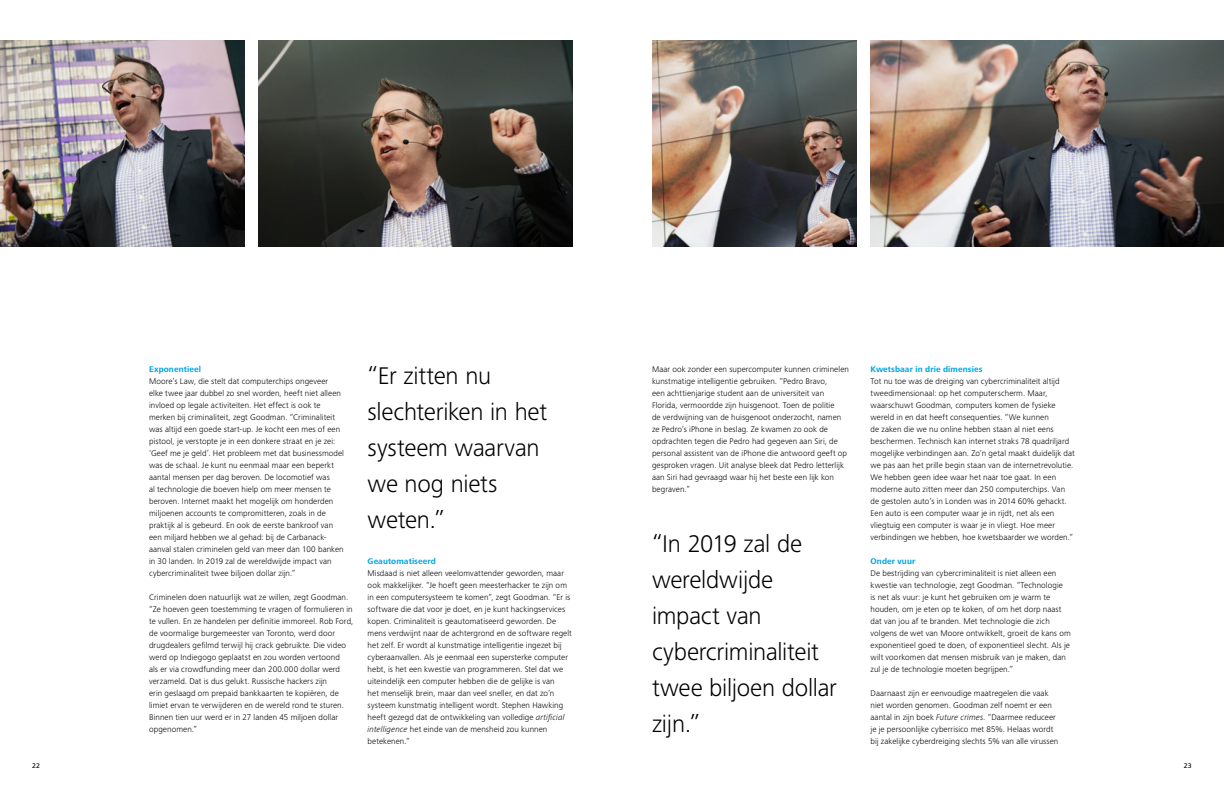
<style>
.page{position:relative;width:1224px;height:792px;background:#fff}
.page>*{position:absolute;margin:0;border:0;box-sizing:border-box;transform-origin:0 0}
.t1{font:300 25px/36px "Frutiger Next Pro";letter-spacing:-.01em;color:#000}
.t2{font:300 8.5px/12px "Frutiger Next Pro";letter-spacing:.01em;color:#000}
.t3{font:700 8.5px "Frutiger Next Pro";letter-spacing:.01em;color:#00a3e2}
.t4{font:500 7px "Frutiger Next Pro";color:#000}
.s1{font-style:italic}
</style>
<div class="page">
<img style="left:0;top:40px;width:245px;height:207px">
<img style="left:871px;top:40px;width:353px;height:207px">
<img style="left:652px;top:40px;width:205px;height:207px">
<img style="left:258px;top:40px;width:314px;height:207px">
<p class="t3" style="left:149px;top:364px;width:53px">Exponentieel</p>
<p class="t2" style="left:149px;top:375px;width:196px">Moore’s Law, die stelt dat computerchips ongeveer elke twee jaar dubbel zo snel worden, heeft niet alleen invloed op legale activiteiten. Het effect is ook te merken bij criminaliteit, zegt Goodman. “Criminaliteit was altijd een goede start-up. Je kocht een mes of een pistool, je verstopte je in een donkere straat en je zei: ‘Geef me je geld’. Het probleem met dat businessmodel was de schaal. Je kunt nu eenmaal maar een beperkt aantal mensen per dag beroven. De locomotief was<br>al technologie die boeven hielp om meer mensen te beroven. Internet maakt het mogelijk om honderden miljoenen accounts te compromitteren, zoals in de praktijk al is gebeurd. En ook de eerste bankroof van een miljard hebben we al gehad: bij de Carbanack&shy;aanval stalen criminelen geld van meer dan 100 banken in 30 landen. In 2019 zal de wereldwijde impact van cybercriminaliteit twee biljoen dollar zijn.”</p>
<p class="t2" style="left:149px;top:591px;width:206px">Criminelen doen natuurlijk wat ze willen, zegt Goodman. “Ze hoeven geen toestemming te vragen of formulieren in te vullen. En ze handelen per definitie immoreel. Rob Ford, de voormalige burgemeester van Toronto, werd door drugdealers gefilmd terwijl hij crack gebruikte. Die video werd op Indiegogo geplaatst en zou worden vertoond<br>als er via crowdfunding meer dan 200.000 dollar werd verzameld. Dat is dus gelukt. Russische hackers zijn<br>erin geslaagd om prepaid bankkaarten te kopiëren, de limiet ervan te verwijderen en de wereld rond te sturen.<br>Binnen tien uur werd er in 27 landen 45 miljoen dollar opgenomen.”</p>
<h1 class="t1" style="left:368px;top:358px;width:181px">“Er zitten nu slechteriken in het systeem waarvan we nog niets weten.”</h1>
<p class="t3" style="left:368px;top:556px;width:70px">Geautomatiseerd</p>
<p class="t2" style="left:368px;top:567px;width:206px">Misdaad is niet alleen veelomvattender geworden, maar ook makkelijker. “Je hoeft geen meesterhacker te zijn om in een computersysteem te komen”, zegt Goodman. “Er is software die dat voor je doet, en je kunt hackingservices kopen. Criminaliteit is geautomatiseerd geworden. De mens verdwijnt naar de achtergrond en de software regelt het zelf. Er wordt al kunstmatige intelligentie ingezet bij cyberaanvallen. Als je eenmaal een supersterke computer hebt, is het een kwestie van programmeren. Stel dat we uiteindelijk een computer hebben die de gelijke is van<br>het menselijk brein, maar dan veel sneller, en dat zo’n systeem kunstmatig intelligent wordt. Stephen Hawking heeft gezegd dat de ontwikkeling van volledige <span class="s1">artificial intelligence</span> het einde van de mensheid zou kunnen betekenen.”</p>
<p class="t2" style="left:652px;top:363px;width:198px">Maar ook zonder een supercomputer kunnen criminelen kunstmatige intelligentie gebruiken. “Pedro Bravo,<br>een achttienjarige student aan de universiteit van Florida, vermoordde zijn huisgenoot. Toen de politie<br>de verdwijning van de huisgenoot onderzocht, namen ze Pedro’s iPhone in beslag. Ze kwamen zo ook de opdrachten tegen die Pedro had gegeven aan Siri, de personal assistent van de iPhone die antwoord geeft op gesproken vragen. Uit analyse bleek dat Pedro letterlijk aan Siri had gevraagd waar hij het beste een lijk kon begraven.”</p>
<p class="t3" style="left:871px;top:364px;width:113px">Kwetsbaar in drie dimensies</p>
<p class="t2" style="left:871px;top:375px;width:206px">Tot nu toe was de dreiging van cybercriminaliteit altijd tweedimensionaal: op het computerscherm. Maar, waarschuwt Goodman, computers komen de fysieke wereld in en dat heeft consequenties. “We kunnen<br>de zaken die we nu online hebben staan al niet eens beschermen. Technisch kan internet straks 78 quadriljard mogelijke verbindingen aan. Zo’n getal maakt duidelijk dat we pas aan het prille begin staan van de internetrevolutie.<br>We hebben geen idee waar het naar toe gaat. In een moderne auto zitten meer dan 250 computerchips. Van de gestolen auto’s in Londen was in 2014 60% gehackt.<br>Een auto is een computer waar je in rijdt, net als een vliegtuig een computer is waar je in vliegt. Hoe meer verbindingen we hebben, hoe kwetsbaarder we worden.”</p>
<p class="t3" style="left:871px;top:556px;width:46px">Onder vuur</p>
<p class="t2" style="left:871px;top:567px;width:202px">De bestrijding van cybercriminaliteit is niet alleen een kwestie van technologie, zegt Goodman. “Technologie<br>is net als vuur: je kunt het gebruiken om je warm te houden, om je eten op te koken, of om het dorp naast dat van jou af te branden. Met technologie die zich volgens de wet van Moore ontwikkelt, groeit de kans om exponentieel goed te doen, of exponentieel slecht. Als je wilt voorkomen dat mensen misbruik van je maken, dan zul je de technologie moeten begrijpen.”</p>
<p class="t2" style="left:871px;top:687px;width:189px">Daarnaast zijn er eenvoudige maatregelen die vaak niet worden genomen. Goodman zelf noemt er een aantal in zijn boek <span class="s1">Future crimes</span>. “Daarmee reduceer je je persoonlijke cyberrisico met 85%. Helaas wordt bij zakelijke cyberdreiging slechts 5% van alle virussen</p>
<h1 class="t1" style="left:652px;top:526px;width:187px">“In 2019 zal de wereldwijde impact van cybercriminaliteit twee biljoen dollar zijn.”</h1>
<p class="t4" style="left:32px;top:762px;width:9px">22</p>
<p class="t4" style="left:1184px;top:762px;width:9px">23</p>
</div>
